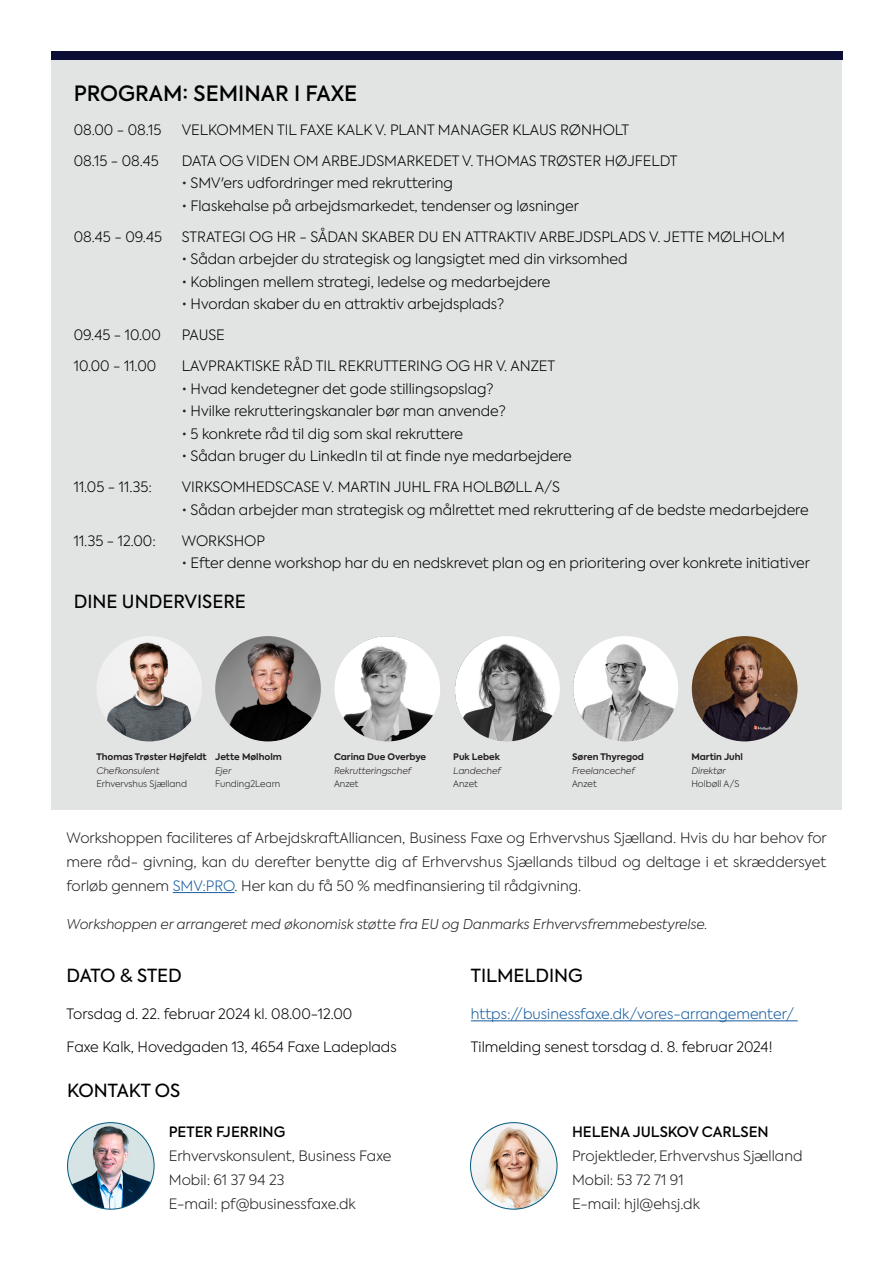
<style>
.page{position:relative;width:893px;height:1263px;background:#fff}
.page>*{position:absolute;margin:0;border:0;box-sizing:border-box;transform-origin:0 0}
.t1{font:500 21px "Axiforma";color:#000001}
.t2{font:18px "Axiforma";color:#000001}
.t3{font:300 14.25px "Axiforma";color:#000001}
.t4{font:300 14.25px/24px "Axiforma";color:#231f20;text-align:justify}
.t5{font:300 14.25px "Axiforma";color:#175d9e}
.t6{font:500 14.25px "Axiforma";color:#000001}
.t7{font:italic 300 13.5px "Axiforma";color:#231f20}
.t8{font:700 9px/13.5px "Axiforma";color:#231f20}
.t9{font:italic 300 9px/13.5px "Axiforma";color:#231f20}
.t10{font:300 9px/13.5px "Axiforma";color:#231f20}
.s1{color:#231f20}
.s2{font-weight:300;font-style:italic}
.s3{font-weight:300}
.s4{font-weight:700;font-style:normal}
.s5{font-style:normal}
.s6{font-weight:700}
.s7{font-style:italic}
.s8{color:#175d9e}
</style>
<div class="page">
<div style="left:51px;top:59px;width:791px;height:751px;background:#e2e3e3"></div>
<div style="left:51px;top:51px;width:791px;height:8px;background:#0c0d35"></div>
<img style="left:68px;top:1122px;width:86px;height:87px;border-radius:43px">
<img style="left:470px;top:1122px;width:87px;height:87px;border-radius:43px">
<img style="left:96px;top:636px;width:106px;height:105px;border-radius:53px">
<img style="left:334px;top:636px;width:106px;height:105px;border-radius:53px">
<img style="left:215px;top:636px;width:106px;height:105px;border-radius:53px">
<hr style="left:173px;top:892px;width:62px;height:1px;background:#175d9e">
<hr style="left:471px;top:1020px;width:327px;height:1px;background:#175d9e">
<img style="left:572px;top:636px;width:106px;height:105px;border-radius:53px">
<img style="left:454px;top:636px;width:106px;height:105px;border-radius:53px">
<img style="left:692px;top:636px;width:105px;height:105px;border-radius:53px">
<p class="t1" style="left:74px;top:79px;width:285px">PROGRAM: SEMINAR I FAXE</p>
<p class="t3" style="left:74px;top:120px;width:89px">08.00 - 08.15</p>
<p class="t3" style="left:182px;top:120px;width:449px">VELKOMMEN TIL FAXE KALK V. PLANT MANAGER KLAUS RØNHOLT</p>
<p class="t3" style="left:74px;top:151px;width:87px">08.15 - 08.45</p>
<p class="t3" style="left:182px;top:151px;width:497px">DATA OG VIDEN OM ARBEJDSMARKEDET V. THOMAS TRØSTER HØJFELDT</p>
<p class="t3" style="left:182px;top:174px;width:273px"><span class="s1">•</span> SMV'ers udfordringer med rekruttering</p>
<p class="t3" style="left:182px;top:196px;width:399px"><span class="s1">•</span> Flaskehalse på arbejdsmarkedet, tendenser og løsninger</p>
<p class="t3" style="left:74px;top:227px;width:90px">08.45 - 09.45</p>
<p class="t3" style="left:182px;top:227px;width:605px">STRATEGI OG HR - SÅDAN SKABER DU EN ATTRAKTIV ARBEJDSPLADS V. JETTE MØLHOLM</p>
<p class="t3" style="left:182px;top:250px;width:447px"><span class="s1">•</span> Sådan arbejder du strategisk og langsigtet med din virksomhed</p>
<p class="t3" style="left:182px;top:272px;width:370px"><span class="s1">•</span> Koblingen mellem strategi, ledelse og medarbejdere</p>
<p class="t3" style="left:182px;top:295px;width:324px"><span class="s1">•</span> Hvordan skaber du en attraktiv arbejdsplads?</p>
<p class="t3" style="left:74px;top:326px;width:89px">09.45 - 10.00</p>
<p class="t3" style="left:182px;top:326px;width:45px">PAUSE</p>
<p class="t3" style="left:74px;top:357px;width:84px">10.00 - 11.00</p>
<p class="t3" style="left:182px;top:357px;width:375px">LAVPRAKTISKE RÅD TIL REKRUTTERING OG HR V. ANZET</p>
<p class="t3" style="left:182px;top:379px;width:313px"><span class="s1">•</span> Hvad kendetegner det gode stillingsopslag?</p>
<p class="t3" style="left:182px;top:402px;width:326px"><span class="s1">•</span> Hvilke rekrutteringskanaler bør man anvende?</p>
<p class="t3" style="left:182px;top:424px;width:283px"><span class="s1">•</span> 5 konkrete råd til dig som skal rekruttere</p>
<p class="t3" style="left:182px;top:447px;width:391px"><span class="s1">•</span> Sådan bruger du LinkedIn til at finde nye medarbejdere</p>
<p class="t3" style="left:74px;top:478px;width:80px">11.05 - 11.35:</p>
<p class="t3" style="left:182px;top:478px;width:380px">VIRKSOMHEDSCASE V. MARTIN JUHL FRA HOLBØLL A/S</p>
<p class="t3" style="left:182px;top:500px;width:628px"><span class="s1">•</span> Sådan arbejder man strategisk og målrettet med rekruttering af de bedste medarbejdere</p>
<p class="t3" style="left:74px;top:531px;width:84px">11.35 - 12.00:</p>
<p class="t3" style="left:182px;top:531px;width:85px">WORKSHOP</p>
<p class="t3" style="left:182px;top:554px;width:630px"><span class="s1">•</span> Efter denne workshop har du en nedskrevet plan og en prioritering over konkrete initiativer</p>
<p class="t2" style="left:74px;top:589px;width:174px">DINE UNDERVISERE</p>
<p class="t8" style="left:96px;top:750px;width:112px">Thomas Trøster Højfeldt<br><span class="s2">Chefkonsulent<br></span><span class="s3">Erhvervshus Sjælland</span></p>
<p class="t9" style="left:334px;top:750px;width:94px"><span class="s4">Carina Due Overbye<br></span>Rekrutteringschef<br><span class="s5">Anzet</span></p>
<p class="t10" style="left:215px;top:750px;width:68px"><span class="s6">Jette Mølholm<br></span><span class="s7">Ejer<br></span>Funding2Learn</p>
<p class="t9" style="left:453px;top:750px;width:49px;text-align:justify"><span class="s4">Puk Lebek </span>Landechef <span class="s5">Anzet</span></p>
<p class="t8" style="left:691px;top:750px;width:53px">Martin Juhl<br><span class="s2">Direktør<br></span><span class="s3">Holbøll A/S</span></p>
<p class="t8" style="left:572px;top:750px;width:73px">Søren Thyregod<br><span class="s2">Freelancechef<br></span><span class="s3">Anzet</span></p>
<p class="t4" style="left:67px;top:826px;width:762px">Workshoppen faciliteres af ArbejdskraftAlliancen, Business Faxe og Erhvervshus Sjælland. Hvis du har behov for mere råd- givning, kan du derefter benytte dig af Erhvervshus Sjællands tilbud og deltage i et skræddersyet forløb gennem <span class="s8">SMV:PRO</span>. Her kan du få 50 % medfinansiering til rådgivning.</p>
<p class="t7" style="left:67px;top:916px;width:642px">Workshoppen er arrangeret med økonomisk støtte fra EU og Danmarks Erhvervsfremmebestyrelse.</p>
<p class="t2" style="left:67px;top:964px;width:117px">DATO &amp; STED</p>
<p class="t3" style="left:67px;top:1005px;width:287px">Torsdag d. 22. februar 2024 kl. 08.00-12.00</p>
<p class="t3" style="left:67px;top:1038px;width:332px">Faxe Kalk, Hovedgaden 13, 4654 Faxe Ladeplads</p>
<p class="t2" style="left:67px;top:1079px;width:115px">KONTAKT OS</p>
<p class="t6" style="left:169px;top:1122px;width:118px">PETER FJERRING</p>
<p class="t4" style="left:169px;top:1144px;width:224px">Erhvervskonsulent, Business Faxe</p>
<p class="t4" style="left:169px;top:1168px;width:117px">Mobil: 61 37 94 23</p>
<p class="t4" style="left:169px;top:1192px;width:188px">E-mail: pf@businessfaxe.dk</p>
<p class="t2" style="left:471px;top:964px;width:113px">TILMELDING</p>
<p class="t5" style="left:471px;top:1005px;width:325px">https://businessfaxe.dk/vores-arrangementer/</p>
<p class="t3" style="left:471px;top:1038px;width:303px">Tilmelding senest torsdag d. 8. februar 2024!</p>
<p class="t6" style="left:572px;top:1122px;width:198px">HELENA JULSKOV CARLSEN</p>
<p class="t4" style="left:572px;top:1144px;width:232px">Projektleder,Erhvervshus Sjælland</p>
<p class="t4" style="left:572px;top:1168px;width:113px">Mobil: 53 72 71 91</p>
<p class="t4" style="left:572px;top:1192px;width:129px">E-mail: hjl@ehsj.dk</p>
</div>
